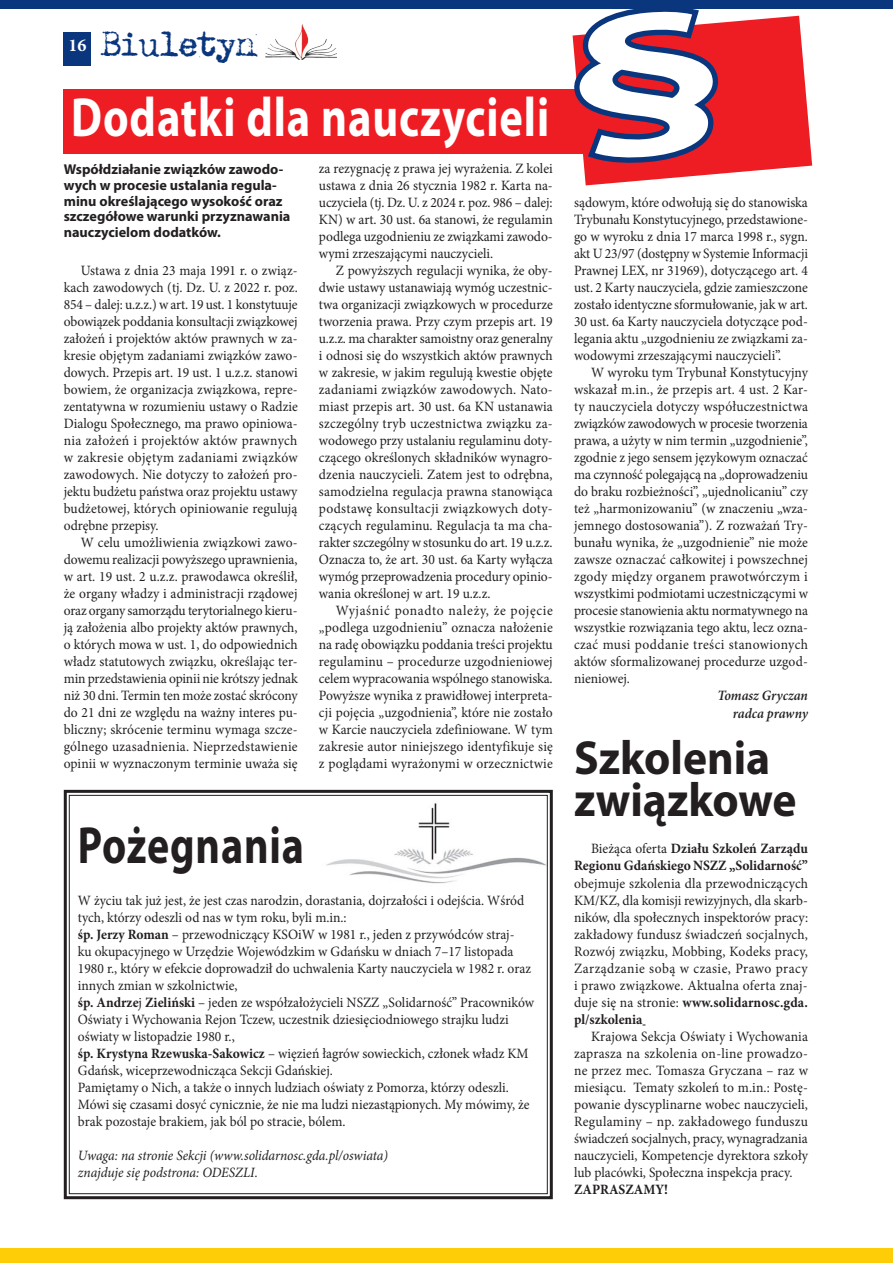
<style>
.page{position:relative;width:893px;height:1263px;background:#fff}
.page>*{position:absolute;margin:0;border:0;box-sizing:border-box;transform-origin:0 0}
.t1{font:700 55.5px "Myriad Pro";letter-spacing:.02em;color:#fff;scale:.8 1}
.t2{font:700 52.5px "Myriad Pro";letter-spacing:.02em;color:#231f20;scale:.8 1}
.t3{font:700 48px/42px "Myriad Pro";color:#231f20;scale:.95 1}
.t4{font:27px "Maszyna AEG";color:#0a367e}
.t5{font:14.25px/17px "Minion Pro";color:#231f20;text-align:justify;scale:.95 1}
.t6{font:700 14.25px/15.8px "Myriad Pro";color:#231f20}
.t7{font:italic 14.25px/17px "Minion Pro";letter-spacing:-.005em;color:#231f20;scale:.95 1}
.t8{font:700 14.25px/17px "Minion Pro";color:#231f20;text-align:right;scale:.95 1}
.t9{font:italic 600 14.25px/17.1px "Minion Pro";letter-spacing:-.005em;color:#231f20;text-align:right;scale:.95 1}
.s1{font-weight:700}
.s2{font-weight:400}
</style>
<div class="page">
<div style="left:64px;top:33px;width:27px;height:33px;background:#0a367e"></div>
<img style="left:265px;top:24px;width:72px;height:35px">
<div style="left:0;top:1248px;width:893px;height:15px;background:#fecd08"></div>
<div style="left:0;top:0;width:893px;height:9px;background:#0a367e"></div>
<div style="left:64px;top:89px;width:522px;height:65px;background:#ee1d23"></div>
<svg style="left:63px;top:789px;width:490px;height:411px"></svg>
<svg style="left:572px;top:9px;width:240px;height:176px"></svg>
<h3 class="t4" style="left:69px;top:27px;width:190px"><sup>16</sup> Biuletyn</h3>
<h1 class="t1" style="left:71px;top:81px;width:599px">Dodatki dla nauczycieli</h1>
<p class="t6" style="left:64px;top:161px;width:228px">Współdziałanie związków zawodo&shy;wych w procesie ustalania regula&shy;minu określającego wysokość oraz szczegółowe warunki przyznawania nauczycielom dodatków.</p>
<p class="t5" style="left:64px;top:262px;width:248px;text-indent:17px">Ustawa z dnia 23 maja 1991 r. o związ&shy;kach zawodowych (tj. Dz. U. z 2022 r. poz.<br>854 – dalej: u.z.z.) w art. 19 ust. 1 konstytuuje obowiązek poddania konsultacji związkowej założeń i projektów aktów prawnych w za&shy;kresie objętym zadaniami związków zawo&shy;dowych. Przepis art. 19 ust. 1 u.z.z. stanowi bowiem, że organizacja związkowa, repre&shy;zentatywna w rozumieniu ustawy o Radzie Dialogu Społecznego, ma prawo opiniowa&shy;nia założeń i projektów aktów prawnych w zakresie objętym zadaniami związków zawodowych. Nie dotyczy to założeń pro&shy;jektu budżetu państwa oraz projektu ustawy budżetowej, których opiniowanie regulują odrębne przepisy.</p>
<p class="t5" style="left:64px;top:534px;width:248px;text-indent:17px">W celu umożliwienia związkowi zawo&shy;dowemu realizacji powyższego uprawnienia, w art. 19 ust. 2 u.z.z. prawodawca określił, że organy władzy i administracji rządowej oraz organy samorządu terytorialnego kieru&shy;ją założenia albo projekty aktów prawnych, o których mowa w ust. 1, do odpowiednich władz statutowych związku, określając ter&shy;min przedstawienia opinii nie krótszy jednak niż 30 dni. Termin ten może zostać skrócony do 21 dni ze względu na ważny interes pu&shy;bliczny; skrócenie terminu wymaga szcze&shy;gólnego uzasadnienia. Nieprzedstawienie opinii w wyznaczonym terminie uważa się</p>
<p class="t5" style="left:319px;top:160px;width:248px">za rezygnację z prawa jej wyrażenia. Z kolei ustawa z dnia 26 stycznia 1982 r. Karta na&shy;uczyciela (tj. Dz. U. z 2024 r. poz. 986 – dalej:<br>KN) w art. 30 ust. 6a stanowi, że regulamin podlega uzgodnieniu ze związkami zawodo&shy;wymi zrzeszającymi nauczycieli.</p>
<p class="t5" style="left:319px;top:262px;width:248px;text-indent:17px">Z powyższych regulacji wynika, że oby&shy;dwie ustawy ustanawiają wymóg uczestnic&shy;twa organizacji związkowych w procedurze tworzenia prawa. Przy czym przepis art. 19 u.z.z. ma charakter samoistny oraz generalny i odnosi się do wszystkich aktów prawnych w zakresie, w jakim regulują kwestie objęte zadaniami związków zawodowych. Nato&shy;miast przepis art. 30 ust. 6a KN ustanawia szczególny tryb uczestnictwa związku za&shy;wodowego przy ustalaniu regulaminu doty&shy;czącego określonych składników wynagro&shy;dzenia nauczycieli. Zatem jest to odrębna, samodzielna regulacja prawna stanowiąca podstawę konsultacji związkowych doty&shy;czących regulaminu. Regulacja ta ma cha&shy;rakter szczególny w stosunku do art. 19 u.z.z.<br>Oznacza to, że art. 30 ust. 6a Karty wyłącza wymóg przeprowadzenia procedury opinio&shy;wania określonej w art. 19 u.z.z.</p>
<p class="t5" style="left:319px;top:602px;width:248px;text-indent:17px">Wyjaśnić ponadto należy, że pojęcie „podlega uzgodnieniu” oznacza nałożenie na radę obowiązku poddania treści projektu regulaminu – procedurze uzgodnieniowej celem wypracowania wspólnego stanowiska.<br>Powyższe wynika z prawidłowej interpreta&shy;cji pojęcia „uzgodnienia”, które nie zostało w Karcie nauczyciela zdefiniowane. W tym zakresie autor niniejszego identyfikuje się z poglądami wyrażonymi w orzecznictwie</p>
<h2 class="t2" style="left:78px;top:811px;width:284px">Pożegnania</h2>
<p class="t5" style="left:78px;top:891px;width:482px;text-align:left">W życiu tak już jest, że jest czas narodzin, dorastania, dojrzałości i odejścia. Wśród tych, którzy odeszli od nas w tym roku, byli m.in.:<br><span class="s1">śp. Jerzy Roman</span> – przewodniczący KSOiW w 1981 r., jeden z przywódców straj-<br>ku okupacyjnego w Urzędzie Wojewódzkim w Gdańsku w dniach 7–17 listopada 1980 r., który w efekcie doprowadził do uchwalenia Karty nauczyciela w 1982 r. oraz innych zmian w szkolnictwie,<br><span class="s1">śp. Andrze</span>j <span class="s1">Zieliński</span> – jeden ze współzałożycieli NSZZ „Solidarność” Pracowników Oświaty i Wychowania Rejon Tczew, uczestnik dziesięciodniowego strajku ludzi oświaty w listopadzie 1980 r.,<br><span class="s1">śp. Krystyna Rzewuska-Sakowicz</span> – więzień łagrów sowieckich, członek władz KM Gdańsk, wiceprzewodnicząca Sekcji Gdańskiej.<br>Pamiętamy o Nich, a także o innych ludziach oświaty z Pomorza, którzy odeszli.<br>Mówi się czasami dosyć cynicznie, że nie ma ludzi niezastąpionych. My mówimy, że brak pozostaje brakiem, jak ból po stracie, bólem.</p>
<p class="t7" style="left:78px;top:1146px;width:328px">Uwaga: na stronie Sekcji (www.solidarnosc.gda.pl/oswiata) znajduje się podstrona: ODESZLI.</p>
<p class="t5" style="left:574px;top:194px;width:248px">sądowym, które odwołują się do stanowiska Trybunału Konstytucyjnego, przedstawione&shy;go w wyroku z dnia 17 marca 1998 r., sygn. akt U 23/97 (dostępny w Systemie Informacji Prawnej LEX, nr 31969), dotyczącego art. 4 ust. 2 Karty nauczyciela, gdzie zamieszczone zostało identyczne sformułowanie, jak w art.<br>30 ust. 6a Karty nauczyciela dotyczące pod&shy;legania aktu „uzgodnieniu ze związkami za&shy;wodowymi zrzeszającymi nauczycieli”.</p>
<p class="t5" style="left:574px;top:364px;width:248px;text-indent:17px">W wyroku tym Trybunał Konstytucyjny wskazał m.in., że przepis art. 4 ust. 2 Kar&shy;ty nauczyciela dotyczy współuczestnictwa związków zawodowych w procesie tworzenia prawa, a użyty w nim termin „uzgodnienie”, zgodnie z jego sensem językowym oznaczać ma czynność polegającą na „doprowadzeniu do braku rozbieżności”, „ujednolicaniu” czy też „harmonizowaniu” (w znaczeniu „wza&shy;jemnego dostosowania”). Z rozważań Try&shy;bunału wynika, że „uzgodnienie” nie może zawsze oznaczać całkowitej i powszechnej zgody między organem prawotwórczym i wszystkimi podmiotami uczestniczącymi w procesie stanowienia aktu normatywnego na wszystkie rozwiązania tego aktu, lecz ozna&shy;czać musi poddanie treści stanowionych aktów sformalizowanej procedurze uzgod&shy;nieniowej.</p>
<p class="t9" style="left:717px;top:688px;width:97px">Tomasz Gryczan radca prawny</p>
<h3 class="t3" style="left:574px;top:735px;width:236px">Szkolenia związkowe</h3>
<p class="t8" style="left:574px;top:840px;width:248px"><span class="s2">Bieżąca oferta</span> Działu Szkoleń Zarządu<br>Regionu Gdańskiego NSZZ „Solidarność”</p>
<p class="t5" style="left:574px;top:874px;width:248px">obejmuje szkolenia dla przewodniczących KM/KZ, dla komisji rewizyjnych, dla skarb&shy;ników, dla społecznych inspektorów pracy: zakładowy fundusz świadczeń socjalnych, Rozwój związku, Mobbing, Kodeks pracy, Zarządzanie sobą w czasie, Prawo pracy i prawo związkowe. Aktualna oferta znaj&shy;duje się na stronie: <span class="s1">www.solidarnosc.gda. pl/szkolenia</span></p>
<p class="t5" style="left:574px;top:1027px;width:248px;text-indent:17px">Krajowa Sekcja Oświaty i Wychowania zaprasza na szkolenia on-line prowadzo&shy;ne przez mec. Tomasza Gryczana – raz w miesiącu. Tematy szkoleń to m.in.: Postę&shy;powanie dyscyplinarne wobec nauczycieli, Regulaminy – np. zakładowego funduszu świadczeń socjalnych, pracy, wynagradzania nauczycieli, Kompetencje dyrektora szkoły lub placówki, Społeczna inspekcja pracy.</p>
<p class="t8" style="left:574px;top:1180px;width:100px">ZAPRASZAMY!</p>
</div>
